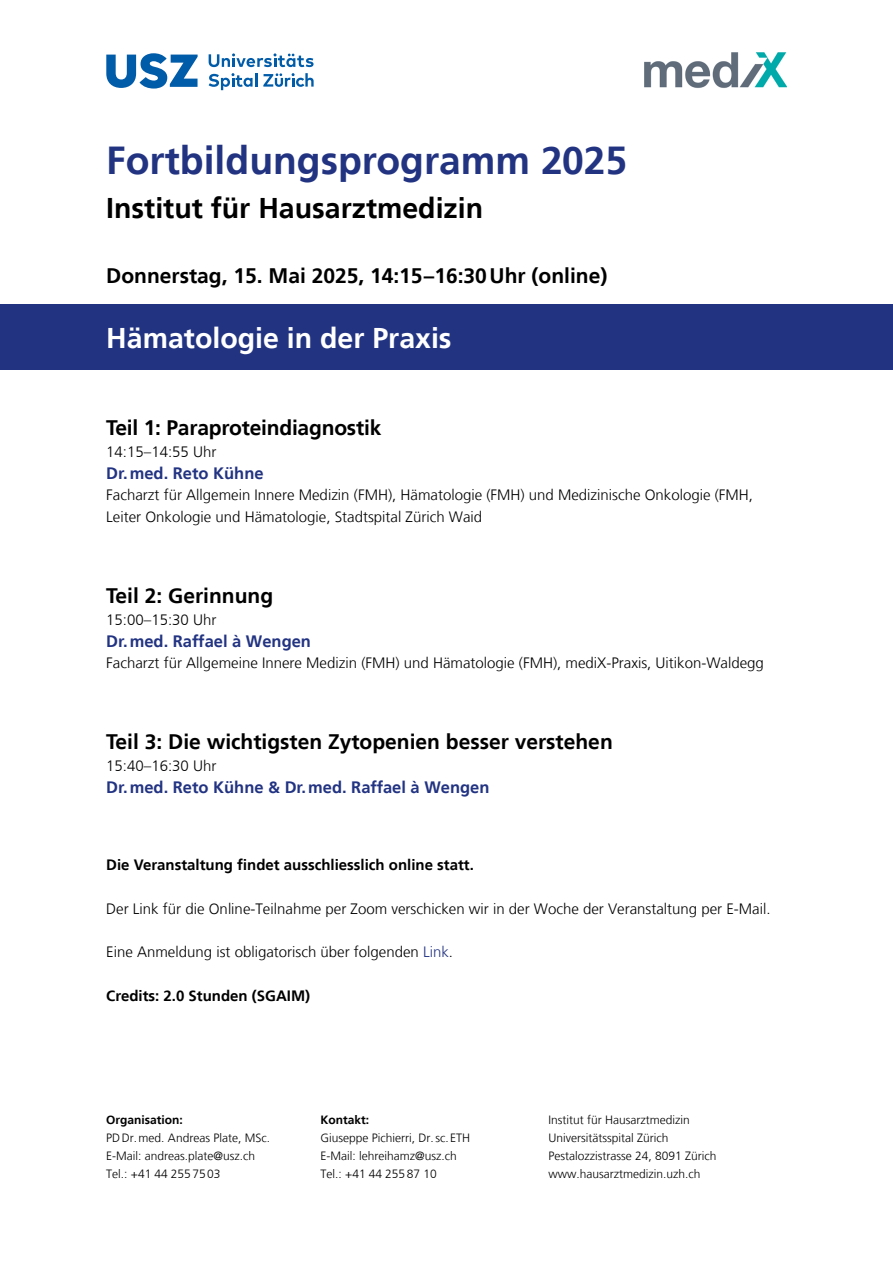
<style>
.page{position:relative;width:893px;height:1263px;background:#fff}
.page>*{position:absolute;margin:0;border:0;box-sizing:border-box;transform-origin:0 0}
.t1{font:700 39px "Frutiger";color:#223382}
.t2{font:700 28.5px "Frutiger";color:#000}
.t3{font:700 28.5px "Frutiger";color:#fff}
.t4{font:700 21px "Frutiger";color:#000}
.t5{font:700 16.5px "Frutiger";color:#223382}
.t6{font:15px/21.8px "Frutiger";color:#000}
.t7{font:700 15px "Frutiger";color:#000}
.t8{font:12px/18px "Frutiger";color:#000}
.t9{font:700 12px "Frutiger";color:#000}
.s1{color:#223382}
</style>
<div class="page">
<div style="left:0;top:304px;width:893px;height:66px;background:#223382"></div>
<svg style="left:106px;top:53px;width:92px;height:36px"></svg>
<svg style="left:263px;top:73px;width:51px;height:14px"></svg>
<svg style="left:209px;top:73px;width:48px;height:17px"></svg>
<svg style="left:209px;top:53px;width:105px;height:14px"></svg>
<img style="left:644px;top:53px;width:143px;height:35px">
<h1 class="t1" style="left:106px;top:138px;width:522px">Fortbildungsprogramm 2025</h1>
<h2 class="t2" style="left:106px;top:191px;width:378px">Institut für Hausarztmedizin</h2>
<h3 class="t4" style="left:106px;top:263px;width:503px">Donnerstag, 15. Mai 2025, 14:15–16:30Uhr (online)</h3>
<h2 class="t3" style="left:106px;top:321px;width:347px">Hämatologie in der Praxis</h2>
<h3 class="t4" style="left:106px;top:415px;width:277px">Teil 1: Paraproteindiagnostik</h3>
<p class="t6" style="left:106px;top:441px;width:112px">14:15–14:55 Uhr</p>
<p class="t5" style="left:106px;top:463px;width:159px">Dr.med. Reto Kühne</p>
<p class="t6" style="left:106px;top:484px;width:648px">Facharzt für Allgemein Innere Medizin (FMH), Hämatologie (FMH) und Medizinische Onkologie (FMH,<br>Leiter Onkologie und Hämatologie, Stadtspital Zürich Waid</p>
<h3 class="t4" style="left:106px;top:583px;width:168px">Teil 2: Gerinnung</h3>
<p class="t6" style="left:106px;top:609px;width:112px">15:00–15:30 Uhr</p>
<p class="t5" style="left:106px;top:631px;width:206px">Dr.med. Raffael à Wengen</p>
<p class="t6" style="left:106px;top:652px;width:659px">Facharzt für Allgemeine Innere Medizin (FMH) und Hämatologie (FMH), mediX-Praxis, Uitikon-Waldegg</p>
<h3 class="t4" style="left:106px;top:730px;width:508px">Teil 3: Die wichtigsten Zytopenien besser verstehen</h3>
<p class="t6" style="left:106px;top:755px;width:112px">15:40–16:30 Uhr</p>
<p class="t5" style="left:106px;top:777px;width:385px">Dr.med. Reto Kühne &amp; Dr.med. Raffael à Wengen</p>
<p class="t7" style="left:106px;top:856px;width:369px">Die Veranstaltung findet ausschliesslich online statt.</p>
<p class="t6" style="left:106px;top:898px;width:666px">Der Link für die Online-Teilnahme per Zoom verschicken wir in der Woche der Veranstaltung per E-Mail.</p>
<p class="t6" style="left:106px;top:941px;width:348px">Eine Anmeldung ist obligatorisch über folgenden <span class="s1">Link</span>.</p>
<p class="t7" style="left:106px;top:986px;width:205px">Credits: 2.0 Stunden (SGAIM)</p>
<p class="t9" style="left:106px;top:1112px;width:78px">Organisation:</p>
<p class="t8" style="left:106px;top:1129px;width:165px">PDDr.med. Andreas Plate, MSc.<br>E-Mail: andreas.plate@usz.ch<br>Tel.: +41 44 2557503</p>
<p class="t9" style="left:321px;top:1112px;width:50px">Kontakt:</p>
<p class="t8" style="left:321px;top:1129px;width:151px">Giuseppe Pichierri, Dr.sc.ETH<br>E-Mail: lehreihamz@usz.ch<br>Tel.: +41 44 25587 10</p>
<p class="t8" style="left:548px;top:1111px;width:170px">Institut für Hausarztmedizin<br>Universitätsspital Zürich<br>Pestalozzistrasse 24, 8091 Zürich www.hausarztmedizin.uzh.ch</p>
</div>
